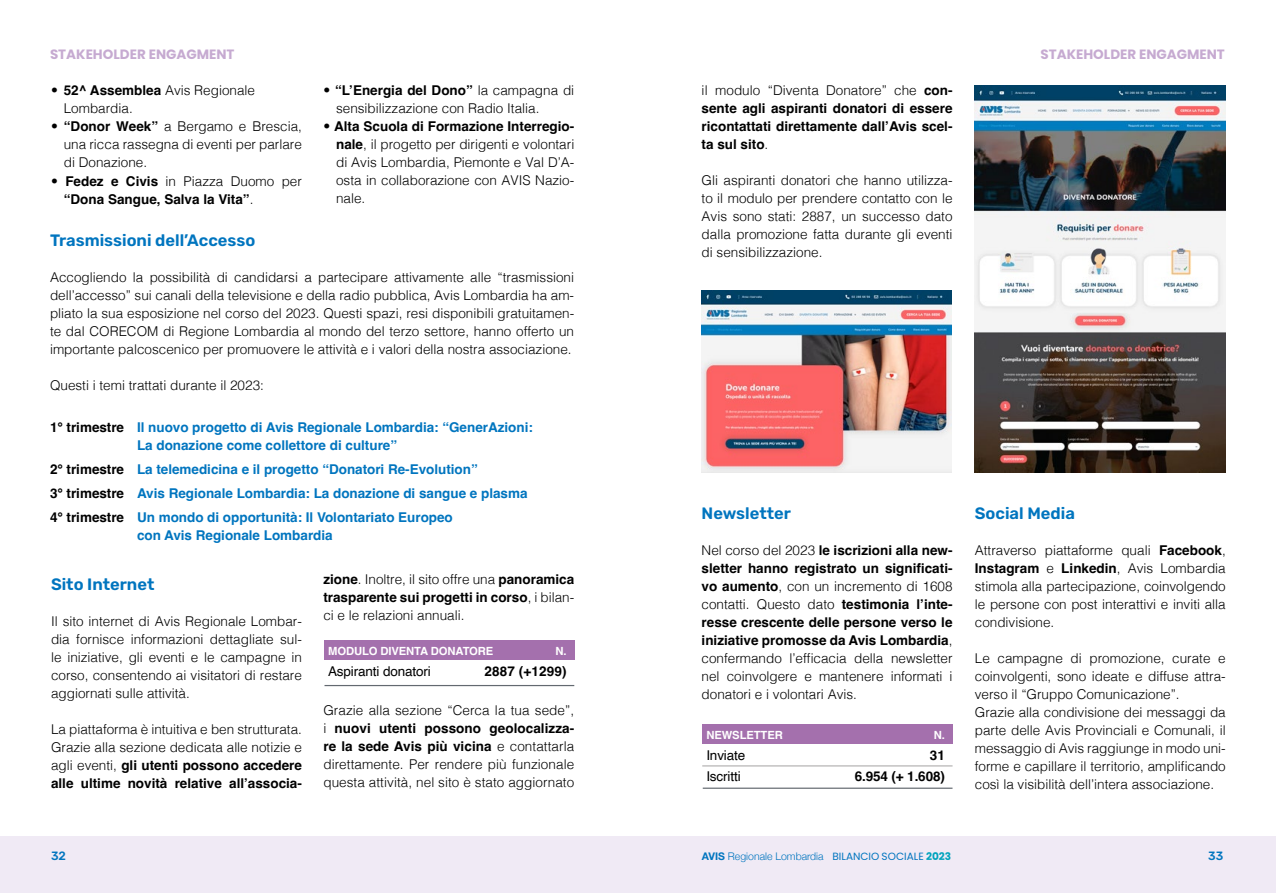
<style>
.page{position:relative;width:1276px;height:893px;background:#fff}
.page>*{position:absolute;margin:0;border:0;box-sizing:border-box;transform-origin:0 0}
.t1{font:600 16.5px "Rubik";color:#0075bf}
.t2{font:300 13.5px/18px "Helvetica";color:#000;text-align:justify}
.t3{font:700 13.5px/24px "Helvetica";color:#0075bf}
.t4{font:700 13.5px/18px "Helvetica";color:#000}
.t5{font:700 13.5px "Poppins";color:#c6aad1}
.t6{font:13.5px "Helvetica";letter-spacing:-.01em;color:#000}
.t7{font:500 12px "Rubik";color:#0075bf}
.t8{font:700 11.25px "Helvetica";letter-spacing:-.01em;color:#fff}
.t9{font:300 10.5px "Helvetica Neue";color:#0075bf}
.s1{font-size:13.65px}
.s2{font-weight:700}
.s3{font-weight:300;font-size:13.65px}
.s4{font-weight:300}
.s5{color:#000}
.s6{font-family:"Poppins";font-weight:400}
.s7{font-family:"Poppins";font-weight:700;color:#00a3bd}
</style>
<div class="page">
<div style="left:0;top:836px;width:1276px;height:57px;background:#f0eaf5"></div>
<img style="left:975px;top:85px;width:250px;height:387px">
<img style="left:701px;top:290px;width:250px;height:182px">
<hr style="left:702px;top:765px;width:250px;height:1px;background:#b3b2b2">
<div style="left:702px;top:724px;width:250px;height:20px;background:#a470ad"></div>
<hr style="left:703px;top:788px;width:249px;height:1px;background:#636970">
<div style="left:324px;top:640px;width:250px;height:20px;background:#a470ad"></div>
<hr style="left:324px;top:685px;width:250px;height:1px;background:#636970">
<p class="t5" style="left:50px;top:46px;width:186px">STAKEHOLDER ENGAGMENT</p>
<p class="t5" style="left:1040px;top:46px;width:186px">STAKEHOLDER ENGAGMENT</p>
<p class="t2" style="left:64px;top:81px;width:193px;text-indent:-13px"><span class="s1">•</span> <span class="s2">52^ Assemblea</span> Avis Regionale<br>Lombardia.</p>
<p class="t2" style="left:64px;top:117px;width:240px;text-indent:-13px"><span class="s1">•</span> <span class="s2">“Donor Week”</span> a Bergamo e Brescia, una ricca rassegna di eventi per parlare di Donazione.</p>
<p class="t4" style="left:64px;top:173px;width:240px;text-indent:-13px"><span class="s3">•</span> Fedez e Civis <span class="s4">in Piazza Duomo per </span>“Dona Sangue, Salva la Vita”<span class="s4">.</span></p>
<p class="t2" style="left:336px;top:80px;width:240px;text-indent:-13px"><span class="s1">•</span> <span class="s2">“L’Energia del Dono”</span> la campagna di sensibilizzazione con Radio Italia.</p>
<p class="t2" style="left:336px;top:116px;width:240px;text-indent:-13px"><span class="s1">•</span> <span class="s2">Alta Scuola di Formazione Interregio&shy;nale</span>, il progetto per dirigenti e volontari di Avis Lombardia, Piemonte e Val D’A&shy;osta in collaborazione con AVIS Nazio&shy;nale.</p>
<p class="t1" style="left:50px;top:230px;width:207px">Trasmissioni dell’Accesso</p>
<p class="t2" style="left:50px;top:267px;width:526px">Accogliendo la possibilità di candidarsi a partecipare attivamente alle “trasmissioni dell’accesso” sui canali della televisione e della radio pubblica, Avis Lombardia ha am&shy;pliato la sua esposizione nel corso del 2023. Questi spazi, resi disponibili gratuitamen&shy;te dal CORECOM di Regione Lombardia al mondo del terzo settore, hanno offerto un importante palcoscenico per promuovere le attività e i valori della nostra associazione.</p>
<p class="t2" style="left:50px;top:375px;width:215px">Questi i temi trattati durante il 2023:</p>
<p class="t3" style="left:137px;top:419px;width:397px;line-height:18px;text-indent:-87px"><span class="s5">1° trimestre</span> Il nuovo progetto di Avis Regionale Lombardia: “GenerAzioni:<br>La donazione come collettore di culture”</p>
<p class="t3" style="left:50px;top:458px;width:479px"><span class="s5">2° trimestre</span> La telemedicina e il progetto “Donatori Re-Evolution”<br><span class="s5">3° trimestre</span> Avis Regionale Lombardia: La donazione di sangue e plasma<br><span class="s5">4° trimestre</span> Un mondo di opportunità: Il Volontariato Europeo</p>
<p class="t3" style="left:137px;top:524px;width:197px">con Avis Regionale Lombardia</p>
<p class="t1" style="left:51px;top:574px;width:105px">Sito Internet</p>
<p class="t2" style="left:51px;top:611px;width:252px">Il sito internet di Avis Regionale Lombar&shy;dia fornisce informazioni dettagliate sul&shy;le iniziative, gli eventi e le campagne in corso, consentendo ai visitatori di restare aggiornati sulle attività.</p>
<p class="t2" style="left:51px;top:719px;width:252px">La piattaforma è intuitiva e ben strutturata.<br>Grazie alla sezione dedicata alle notizie e agli eventi, <span class="s2">gli utenti possono accedere alle ultime novità relative all’associa-</span></p>
<p class="t2" style="left:323px;top:570px;width:252px"><span class="s2">zione</span>. Inoltre, il sito offre una <span class="s2">panoramica trasparente sui progetti in corso</span>, i bilan&shy;ci e le relazioni annuali.</p>
<p class="t8" style="left:328px;top:644px;width:167px">MODULO DIVENTA DONATORE</p>
<p class="t8" style="left:555px;top:644px;width:13px">N.</p>
<p class="t6" style="left:328px;top:661px;width:104px">Aspiranti donatori</p>
<p class="t4" style="left:484px;top:664px;width:84px">2887 (+1299)</p>
<p class="t2" style="left:323px;top:701px;width:252px">Grazie alla sezione “Cerca la tua sede”, i <span class="s2">nuovi utenti possono geolocalizza&shy;re la sede Avis più vicina</span> e contattarla direttamente. Per rendere più funzionale questa attività, nel sito è stato aggiornato</p>
<p class="t4" style="left:701px;top:83px;width:252px;text-align:justify"><span class="s4">il modulo “Diventa Donatore” che</span> con&shy;sente agli aspiranti donatori di essere ricontattati direttamente dall’Avis scel&shy;ta sul sito<span class="s4">.</span></p>
<p class="t2" style="left:701px;top:170px;width:252px">Gli aspiranti donatori che hanno utilizza&shy;to il modulo per prendere contatto con le Avis sono stati: 2887, un successo dato dalla promozione fatta durante gli eventi di sensibilizzazione.</p>
<p class="t1" style="left:701px;top:503px;width:91px">Newsletter</p>
<p class="t2" style="left:701px;top:540px;width:252px">Nel corso del 2023 <span class="s2">le iscrizioni alla new&shy;sletter hanno registrato un significati&shy;vo aumento</span>, con un incremento di 1608 contatti. Questo dato <span class="s2">testimonia l’inte&shy;resse crescente delle persone verso le iniziative promosse da Avis Lombardia</span>, confermando l’efficacia della newsletter nel coinvolgere e mantenere informati i donatori e i volontari Avis.</p>
<p class="t8" style="left:706px;top:728px;width:78px">NEWSLETTER</p>
<p class="t8" style="left:933px;top:728px;width:13px">N.</p>
<p class="t6" style="left:706px;top:744px;width:40px">Inviate</p>
<p class="t4" style="left:929px;top:747px;width:17px">31</p>
<p class="t6" style="left:706px;top:765px;width:36px">Iscritti</p>
<p class="t4" style="left:855px;top:768px;width:92px">6.954 (+ 1.608)</p>
<p class="t1" style="left:975px;top:503px;width:102px">Social Media</p>
<p class="t2" style="left:975px;top:540px;width:252px">Attraverso piattaforme quali <span class="s2">Facebook</span>, <span class="s2">Instagram</span> e <span class="s2">Linkedin</span>, Avis Lombardia stimola alla partecipazione, coinvolgendo le persone con post interattivi e inviti alla condivisione.</p>
<p class="t2" style="left:975px;top:648px;width:252px;text-align:left">Le campagne di promozione, curate e coinvolgenti, sono ideate e diffuse attra&shy;verso il “Gruppo Comunicazione”.<br>Grazie alla condivisione dei messaggi da parte delle Avis Provinciali e Comunali, il messaggio di Avis raggiunge in modo uni&shy;forme e capillare il territorio, amplificando così la visibilità dell’intera associazione.</p>
<p class="t7" style="left:51px;top:848px;width:16px">32</p>
<p class="t9" style="left:702px;top:848px;width:251px"><span class="s2">AVIS</span> Regionale Lombardia <span class="s6">BILANCIO SOCIALE</span> <span class="s7">2023</span></p>
<p class="t7" style="left:1208px;top:848px;width:17px">33</p>
</div>
